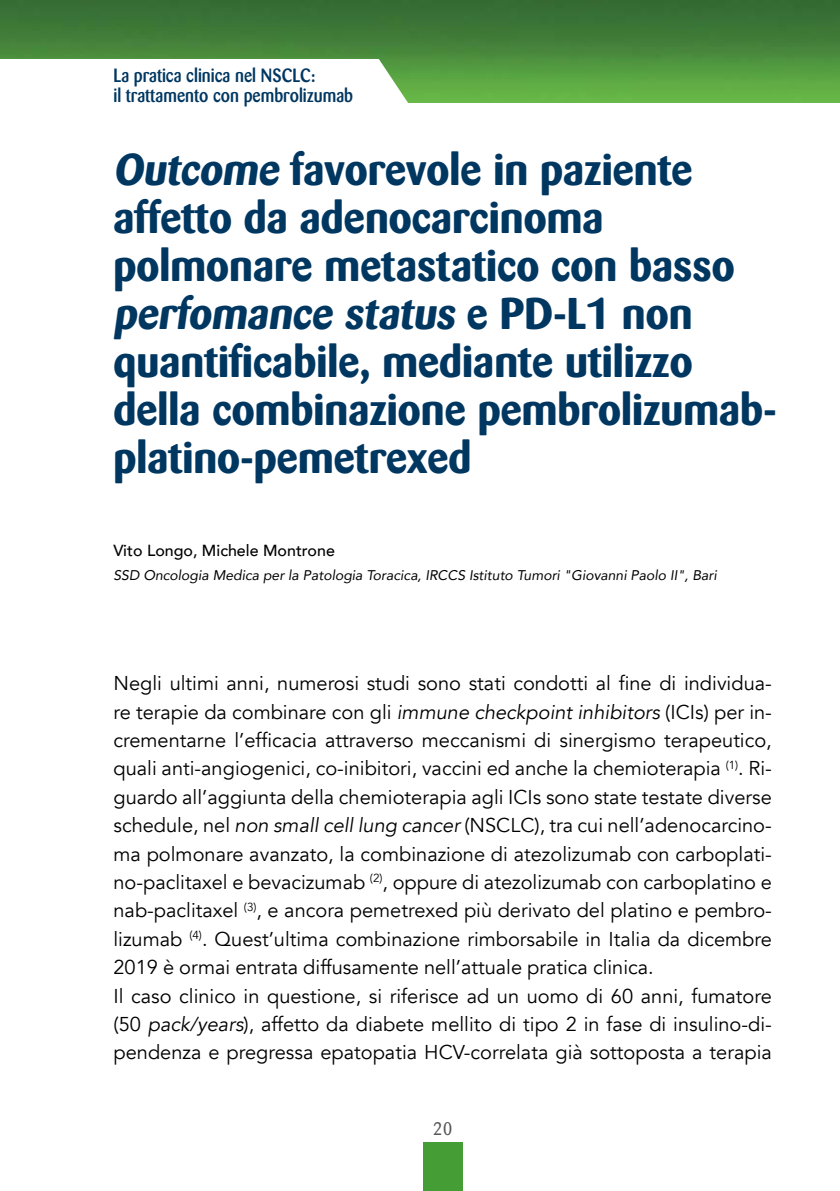
<style>
.page{position:relative;width:840px;height:1191px;background:#fff}
.page>*{position:absolute;margin:0;border:0;box-sizing:border-box;transform-origin:0 0}
.t1{font:700 44px/48px "Barmeno";color:#003761}
.t2{font:20px/28.4px "Avenir";color:#000}
.t3{font:500 19px/20px "Barmeno";color:#003761;scale:.9 1}
.t4{font:18px "Barmeno";color:#575756}
.t5{font:500 16px "Avenir";color:#000}
.t6{font:italic 14px "Avenir";color:#000}
.s1{font-style:italic}
</style>
<div class="page">
<img style="left:0;top:0;width:839px;height:102px">
<svg style="left:0;top:59px;width:414px;height:44px"></svg>
<div style="left:422px;top:1142px;width:40px;height:49px;background:#459d36"></div>
<p class="t3" style="left:113px;top:66px;width:268px">La pratica clinica nel NSCLC:<br>il trattamento con pembrolizumab</p>
<h1 class="t1" style="left:113px;top:146px;width:664px">Outcome favorevole in paziente affetto da adenocarcinoma polmonare metastatico con basso perfomance status e P D - L 1 n o n quantificabile, mediante utilizzo della combinazione pembrolizumab&shy;platino-pemetrexed</h1>
<p class="t5" style="left:113px;top:536px;width:223px">Vito Longo, Michele Montrone</p>
<p class="t6" style="left:113px;top:566px;width:604px">SSD Oncologia Medica per la Patologia Toracica, IRCCS Istituto Tumori "Giovanni Paolo II", Bari</p>
<p class="t2" style="left:113px;top:669px;width:659px">Negli ultimi anni, numerosi studi sono stati condotti al fine di individua&shy;re terapie da combinare con gli <span class="s1">immune checkpoint inhibitors</span> (ICIs) per in&shy;crementarne l’efficacia attraverso meccanismi di sinergismo terapeutico, quali anti-angiogenici, co-inibitori, vaccini ed anche la chemioterapia <sup>(1)</sup>. Ri&shy;guardo all’aggiunta della chemioterapia agli ICIs sono state testate diverse schedule, nel <span class="s1">non small cell lung cancer</span> (NSCLC), tra cui nell’adenocarcino&shy;ma polmonare avanzato, la combinazione di atezolizumab con carboplati&shy;no-paclitaxel e bevacizumab <sup>(2)</sup>, oppure di atezolizumab con carboplatino e nab-paclitaxel <sup>(3)</sup>, e ancora pemetrexed più derivato del platino e pembro&shy;lizumab <sup>(4)</sup>. Quest’ultima combinazione rimborsabile in Italia da dicembre 2019 è ormai entrata diffusamente nell’attuale pratica clinica.<br>Il caso clinico in questione, si riferisce ad un uomo di 60 anni, fumatore (50 <span class="s1">pack/years</span>), affetto da diabete mellito di tipo 2 in fase di insulino-di&shy;pendenza e pregressa epatopatia HCV-correlata già sottoposta a terapia</p>
<p class="t4" style="left:432px;top:1118px;width:21px">20</p>
</div>
